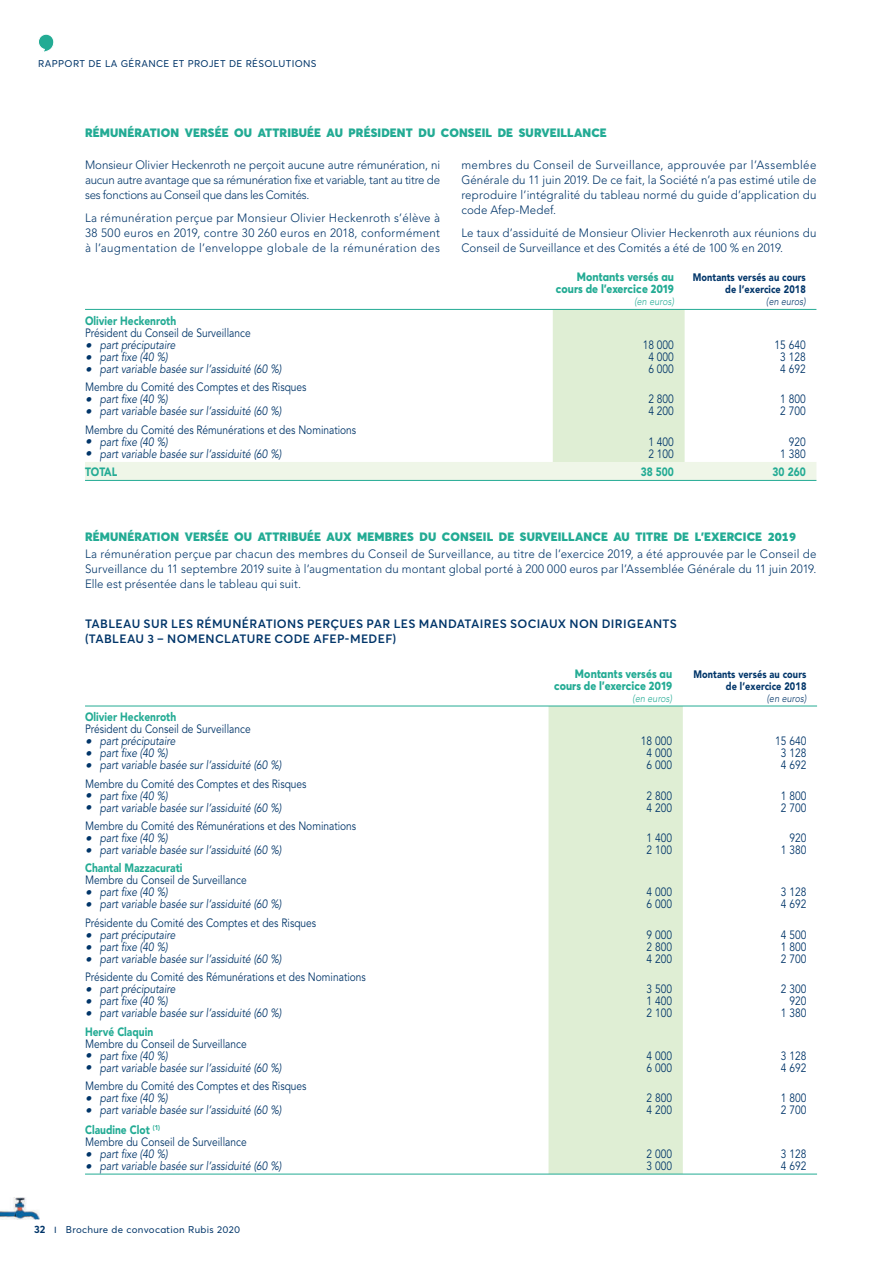
<style>
.page{position:relative;width:893px;height:1263px;background:#fff}
.page>*{position:absolute;margin:0;border:0;box-sizing:border-box;transform-origin:0 0}
.t1{font:300 12px/15px "Avenir LT Std";letter-spacing:.01em;color:#003569;text-align:justify;scale:.96 1}
.t2{font:12px/12px "Avenir LT Std";color:#003569;scale:.85 1}
.t3{font:italic 12px "Avenir LT Std";color:#003569;scale:.85 1}
.t4{font:900 12px "Averta";letter-spacing:.01em;color:#23ab94}
.t5{font:600 12px/15px "Averta";letter-spacing:.025em;color:#003569}
.t6{font:900 12px "Avenir LT Std";color:#23ab94;scale:.85 1}
.t7{font:800 12px/12px "Averta";letter-spacing:.01em;color:#23ab94;text-align:right;scale:.9 1}
.t8{font:900 10.8px/12px "Avenir LT Std";letter-spacing:.01em;color:#003569;text-align:right;scale:.85 1}
.t9{font:italic 300 10.5px "Avenir LT Std";letter-spacing:.01em;color:#23ab94;scale:.85 1}
.t10{font:italic 300 10.5px "Avenir LT Std";letter-spacing:.01em;color:#003569;scale:.85 1}
.t11{font:9.75px "Averta";letter-spacing:.03em;color:#003569}
.s1{font-size:13.2px}
.s2{font-weight:900;color:#23ab94}
.s3{font-weight:700;font-size:10.5px}
.s4{font-size:10.8px}
</style>
<div class="page">
<svg style="left:85px;top:310px;width:731px;height:170px"></svg>
<hr style="left:85px;top:309px;width:731px;height:1px;background:#23ab94">
<hr style="left:85px;top:480px;width:731px;height:1px;background:#23ab94">
<div style="left:549px;top:707px;width:134px;height:467px;background:#dfeed4"></div>
<hr style="left:85px;top:706px;width:732px;height:1px;background:#23ab94">
<hr style="left:85px;top:1174px;width:732px;height:1px;background:#23ab94">
<img style="left:0;top:1197px;width:40px;height:22px">
<svg style="left:39px;top:34px;width:15px;height:18px"></svg>
<div style="left:41px;top:37px;width:10px;height:10px;background:#23ab94"></div>
<p class="t11" style="left:38px;top:58px;width:280px">RAPPORT DE LA GÉRANCE ET PROJET DE RÉSOLUTIONS</p>
<p class="t4" style="left:85px;top:126px;width:523px">RÉMUNÉRATION VERSÉE OU ATTRIBUÉE AU PRÉSIDENT DU CONSEIL DE SURVEILLANCE</p>
<p class="t1" style="left:85px;top:157px;width:371px">Monsieur Olivier Heckenroth ne perçoit aucune autre rémunération, ni aucun autre avantage que sa rémunération fixe et variable, tant au titre de ses fonctions au Conseil que dans les Comités.</p>
<p class="t1" style="left:85px;top:211px;width:371px">La rémunération perçue par Monsieur Olivier Heckenroth s’élève à 38 500 euros en 2019, contre 30 260 euros en 2018, conformément à l’augmentation de l’enveloppe globale de la rémunération des</p>
<p class="t1" style="left:461px;top:157px;width:371px">membres du Conseil de Surveillance, approuvée par l’Assemblée Générale du 11 juin 2019. De ce fait, la Société n’a pas estimé utile de reproduire l’intégralité du tableau normé du guide d’application du code Afep-Medef.</p>
<p class="t1" style="left:461px;top:226px;width:371px">Le taux d’assiduité de Monsieur Olivier Heckenroth aux réunions du<br>Conseil de Surveillance et des Comités a été de 100 % en 2019.</p>
<p class="t7" style="left:556px;top:271px;width:133px">Montants versés au cours de l’exercice 2019</p>
<p class="t9" style="left:634px;top:297px;width:48px">(en euros)</p>
<p class="t8" style="left:693px;top:272px;width:135px">Montants versés au cours de l’exercice 2018</p>
<p class="t10" style="left:766px;top:297px;width:48px">(en euros)</p>
<p class="t6" style="left:85px;top:314px;width:109px">Olivier Heckenroth</p>
<p class="t2" style="left:85px;top:327px;width:196px">Président du Conseil de Surveillance</p>
<p class="t3" style="left:85px;top:338px;width:108px"><span class="s1">•</span> part préciputaire</p>
<p class="t3" style="left:85px;top:350px;width:99px"><span class="s1">•</span> part fixe (40 %)</p>
<p class="t3" style="left:85px;top:362px;width:233px"><span class="s1">•</span> part variable basée sur l’assiduité (60 %)</p>
<p class="t2" style="left:643px;top:339px;width:38px;text-align:center">18 000<br>4 000<br>6 000</p>
<p class="t2" style="left:775px;top:339px;width:38px;text-align:center">15 640<br>3 128<br>4 692</p>
<p class="t2" style="left:85px;top:382px;width:262px">Membre du Comité des Comptes et des Risques</p>
<p class="t3" style="left:85px;top:393px;width:99px"><span class="s1">•</span> part fixe (40 %)</p>
<p class="t3" style="left:85px;top:405px;width:233px"><span class="s1">•</span> part variable basée sur l’assiduité (60 %)</p>
<p class="t2" style="left:648px;top:394px;width:32px">2 800<br>4 200</p>
<p class="t2" style="left:780px;top:394px;width:32px">1 800<br>2 700</p>
<p class="t2" style="left:85px;top:424px;width:321px">Membre du Comité des Rémunérations et des Nominations</p>
<p class="t3" style="left:85px;top:435px;width:99px"><span class="s1">•</span> part fixe (40 %)</p>
<p class="t3" style="left:85px;top:447px;width:233px"><span class="s1">•</span> part variable basée sur l’assiduité (60 %)</p>
<p class="t2" style="left:648px;top:436px;width:32px">1 400<br>2 100</p>
<p class="t2" style="left:780px;top:436px;width:32px;text-align:right">920<br>1 380</p>
<p class="t6" style="left:85px;top:465px;width:39px">TOTAL</p>
<p class="t6" style="left:641px;top:465px;width:41px">38 500</p>
<p class="t6" style="left:773px;top:465px;width:41px">30 260</p>
<p class="t4" style="left:85px;top:530px;width:712px">RÉMUNÉRATION VERSÉE OU ATTRIBUÉE AUX MEMBRES DU CONSEIL DE SURVEILLANCE AU TITRE DE L’EXERCICE 2019</p>
<p class="t1" style="left:85px;top:546px;width:763px">La rémunération perçue par chacun des membres du Conseil de Surveillance, au titre de l’exercice 2019, a été approuvée par le Conseil de Surveillance du 11 septembre 2019 suite à l’augmentation du montant global porté à 200 000 euros par l’Assemblée Générale du 11 juin 2019.<br>Elle est présentée dans le tableau qui suit.</p>
<p class="t5" style="left:85px;top:616px;width:593px">TABLEAU SUR LES RÉMUNÉRATIONS PERÇUES PAR LES MANDATAIRES SOCIAUX NON DIRIGEANTS (TABLEAU 3 – NOMENCLATURE CODE AFEP-MEDEF)</p>
<p class="t7" style="left:554px;top:667px;width:133px">Montants versés au cours de l’exercice 2019</p>
<p class="t9" style="left:633px;top:694px;width:48px">(en euros)</p>
<p class="t8" style="left:693px;top:668px;width:135px">Montants versés au cours de l’exercice 2018</p>
<p class="t10" style="left:767px;top:694px;width:48px">(en euros)</p>
<p class="t6" style="left:85px;top:710px;width:109px">Olivier Heckenroth</p>
<p class="t2" style="left:85px;top:723px;width:196px">Président du Conseil de Surveillance</p>
<p class="t3" style="left:85px;top:734px;width:108px"><span class="s1">•</span> part préciputaire</p>
<p class="t3" style="left:85px;top:746px;width:99px"><span class="s1">•</span> part fixe (40 %)</p>
<p class="t3" style="left:85px;top:758px;width:233px"><span class="s1">•</span> part variable basée sur l’assiduité (60 %)</p>
<p class="t2" style="left:641px;top:735px;width:38px;text-align:center">18 000<br>4 000<br>6 000</p>
<p class="t2" style="left:775px;top:735px;width:38px;text-align:center">15 640<br>3 128<br>4 692</p>
<p class="t2" style="left:85px;top:778px;width:262px">Membre du Comité des Comptes et des Risques</p>
<p class="t3" style="left:85px;top:789px;width:99px"><span class="s1">•</span> part fixe (40 %)</p>
<p class="t3" style="left:85px;top:801px;width:233px"><span class="s1">•</span> part variable basée sur l’assiduité (60 %)</p>
<p class="t2" style="left:647px;top:790px;width:32px">2 800<br>4 200</p>
<p class="t2" style="left:781px;top:790px;width:32px">1 800<br>2 700</p>
<p class="t2" style="left:85px;top:820px;width:321px">Membre du Comité des Rémunérations et des Nominations</p>
<p class="t3" style="left:85px;top:831px;width:99px"><span class="s1">•</span> part fixe (40 %)</p>
<p class="t3" style="left:85px;top:843px;width:233px"><span class="s1">•</span> part variable basée sur l’assiduité (60 %)</p>
<p class="t2" style="left:647px;top:832px;width:32px">1 400<br>2 100</p>
<p class="t2" style="left:781px;top:832px;width:32px;text-align:right">920<br>1 380</p>
<p class="t6" style="left:85px;top:861px;width:116px">Chantal Mazzacurati</p>
<p class="t2" style="left:85px;top:875px;width:192px">Membre du Conseil de Surveillance</p>
<p class="t3" style="left:85px;top:886px;width:99px"><span class="s1">•</span> part fixe (40 %)</p>
<p class="t3" style="left:85px;top:898px;width:233px"><span class="s1">•</span> part variable basée sur l’assiduité (60 %)</p>
<p class="t2" style="left:647px;top:887px;width:32px">4 000<br>6 000</p>
<p class="t2" style="left:781px;top:887px;width:32px">3 128<br>4 692</p>
<p class="t2" style="left:85px;top:917px;width:274px">Présidente du Comité des Comptes et des Risques</p>
<p class="t3" style="left:85px;top:928px;width:108px"><span class="s1">•</span> part préciputaire</p>
<p class="t3" style="left:85px;top:940px;width:99px"><span class="s1">•</span> part fixe (40 %)</p>
<p class="t3" style="left:85px;top:952px;width:233px"><span class="s1">•</span> part variable basée sur l’assiduité (60 %)</p>
<p class="t2" style="left:647px;top:929px;width:32px;text-align:justify">9 000<br>2 800<br>4 200</p>
<p class="t2" style="left:781px;top:929px;width:32px;text-align:justify">4 500<br>1 800<br>2 700</p>
<p class="t2" style="left:85px;top:972px;width:332px">Présidente du Comité des Rémunérations et des Nominations</p>
<p class="t3" style="left:85px;top:983px;width:108px"><span class="s1">•</span> part préciputaire</p>
<p class="t3" style="left:85px;top:995px;width:99px"><span class="s1">•</span> part fixe (40 %)</p>
<p class="t3" style="left:85px;top:1007px;width:233px"><span class="s1">•</span> part variable basée sur l’assiduité (60 %)</p>
<p class="t2" style="left:647px;top:984px;width:32px;text-align:justify">3 500<br>1 400<br>2 100</p>
<p class="t2" style="left:781px;top:984px;width:32px;text-align:right">2 300<br>920<br>1 380</p>
<p class="t6" style="left:85px;top:1025px;width:82px">Hervé Claquin</p>
<p class="t2" style="left:85px;top:1038px;width:192px">Membre du Conseil de Surveillance</p>
<p class="t3" style="left:85px;top:1049px;width:99px"><span class="s1">•</span> part fixe (40 %)</p>
<p class="t3" style="left:85px;top:1061px;width:233px"><span class="s1">•</span> part variable basée sur l’assiduité (60 %)</p>
<p class="t2" style="left:647px;top:1050px;width:32px">4 000<br>6 000</p>
<p class="t2" style="left:781px;top:1050px;width:32px">3 128<br>4 692</p>
<p class="t2" style="left:85px;top:1080px;width:262px">Membre du Comité des Comptes et des Risques</p>
<p class="t3" style="left:85px;top:1091px;width:99px"><span class="s1">•</span> part fixe (40 %)</p>
<p class="t3" style="left:85px;top:1103px;width:233px"><span class="s1">•</span> part variable basée sur l’assiduité (60 %)</p>
<p class="t2" style="left:647px;top:1092px;width:32px">2 800<br>4 200</p>
<p class="t2" style="left:781px;top:1092px;width:32px">1 800<br>2 700</p>
<p class="t2" style="left:85px;top:1124px;width:192px"><span class="s2">Claudine Clot</span> <sup>(1)<br></sup>Membre du Conseil de Surveillance</p>
<p class="t3" style="left:85px;top:1147px;width:99px"><span class="s1">•</span> part fixe (40 %)</p>
<p class="t3" style="left:85px;top:1159px;width:233px"><span class="s1">•</span> part variable basée sur l’assiduité (60 %)</p>
<p class="t2" style="left:647px;top:1148px;width:32px">2 000<br>3 000</p>
<p class="t2" style="left:781px;top:1148px;width:32px">3 128<br>4 692</p>
<p class="t11" style="left:34px;top:1224px;width:208px"><span class="s3">32</span> <span class="s4">i</span> Brochure de convocation Rubis 2020</p>
</div>
